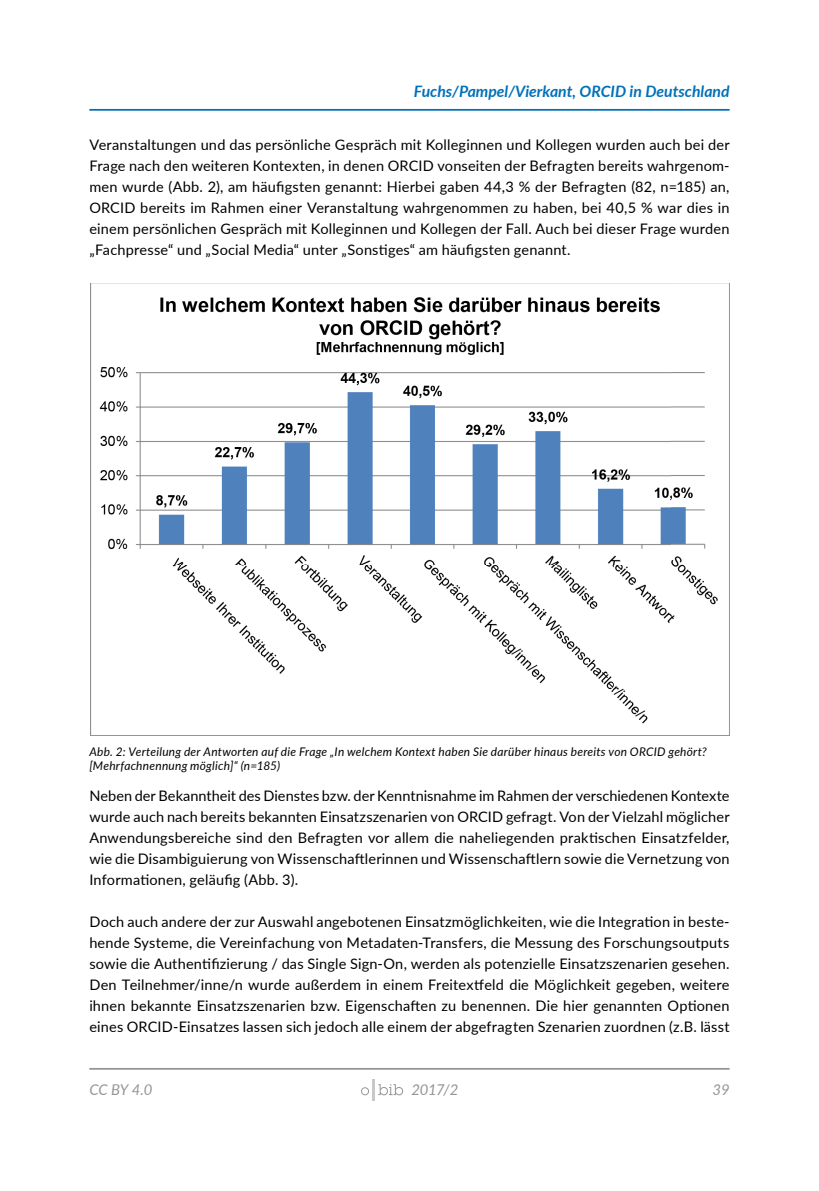
<style>
.page{position:relative;width:819px;height:1191px;background:#fff}
.page>*{position:absolute;margin:0;border:0;box-sizing:border-box;transform-origin:0 0}
.t1{font:italic 700 15.75px "Lato";color:#0071b9}
.t2{font:14.88px "Lato Italic 2";color:#939598}
.t3{font:14.53px/21px "Lato Regular 2";letter-spacing:.015em;color:#000;text-align:justify}
.t4{font:italic 11.9px/14px "Lato";letter-spacing:.02em;color:#000}
</style>
<div class="page">
<hr style="left:89px;top:1068px;width:640px;height:1px;background:#939598">
<hr style="left:372px;top:1079px;width:3px;height:21px;background:#c7c8ca">
<svg style="left:361px;top:1087px;width:8px;height:8px"></svg>
<svg style="left:378px;top:1084px;width:25px;height:11px"></svg>
<img style="left:90px;top:284px;width:628px;height:451px">
<hr style="left:89px;top:109px;width:640px;height:2px;background:#0071b9">
<p class="t1" style="left:414px;top:80px;width:317px">Fuchs/Pampel/Vierkant, ORCID in Deutschland</p>
<p class="t3" style="left:89px;top:134px;width:641px">Veranstaltungen und das persönliche Gespräch mit Kolleginnen und Kollegen wurden auch bei der Frage nach den weiteren Kontexten, in denen ORCID vonseiten der Befragten bereits wahrgenom&shy;men wurde (Abb. 2), am häufigsten genannt: Hierbei gaben 44,3 % der Befragten (82, n=185) an, ORCID bereits im Rahmen einer Veranstaltung wahrgenommen zu haben, bei 40,5 % war dies in einem persönlichen Gespräch mit Kolleginnen und Kollegen der Fall. Auch bei dieser Frage wurden „Fachpresse“ und „Social Media“ unter „Sonstiges“ am häufigsten genannt.</p>
<p class="t4" style="left:89px;top:744px;width:619px">Abb. 2: Verteilung der Antworten auf die Frage „In welchem Kontext haben Sie darüber hinaus bereits von ORCID gehört? [Mehrfachnennung möglich]“ (n=185)</p>
<p class="t3" style="left:89px;top:785px;width:641px">Neben der Bekanntheit des Dienstes bzw. der Kenntnisnahme im Rahmen der verschiedenen Kontexte wurde auch nach bereits bekannten Einsatzszenarien von ORCID gefragt. Von der Vielzahl möglicher Anwendungsbereiche sind den Befragten vor allem die naheliegenden praktischen Einsatzfelder, wie die Disambiguierung von Wissenschaftlerinnen und Wissenschaftlern sowie die Vernetzung von Informationen, geläufig (Abb. 3).</p>
<p class="t3" style="left:89px;top:911px;width:641px">Doch auch andere der zur Auswahl angebotenen Einsatzmöglichkeiten, wie die Integration in beste&shy;hende Systeme, die Vereinfachung von Metadaten-Transfers, die Messung des Forschungsoutputs sowie die Authentifizierung / das Single Sign-On, werden als potenzielle Einsatzszenarien gesehen.<br>Den Teilnehmer/inne/n wurde außerdem in einem Freitextfeld die Möglichkeit gegeben, weitere ihnen bekannte Einsatzszenarien bzw. Eigenschaften zu benennen. Die hier genannten Optionen eines ORCID-Einsatzes lassen sich jedoch alle einem der abgefragten Szenarien zuordnen (z.B. lässt</p>
<p class="t2" style="left:89px;top:1079px;width:65px">CC BY 4.0</p>
<p class="t2" style="left:411px;top:1079px;width:49px">2017/2</p>
<p class="t2" style="left:712px;top:1079px;width:18px">39</p>
</div>
